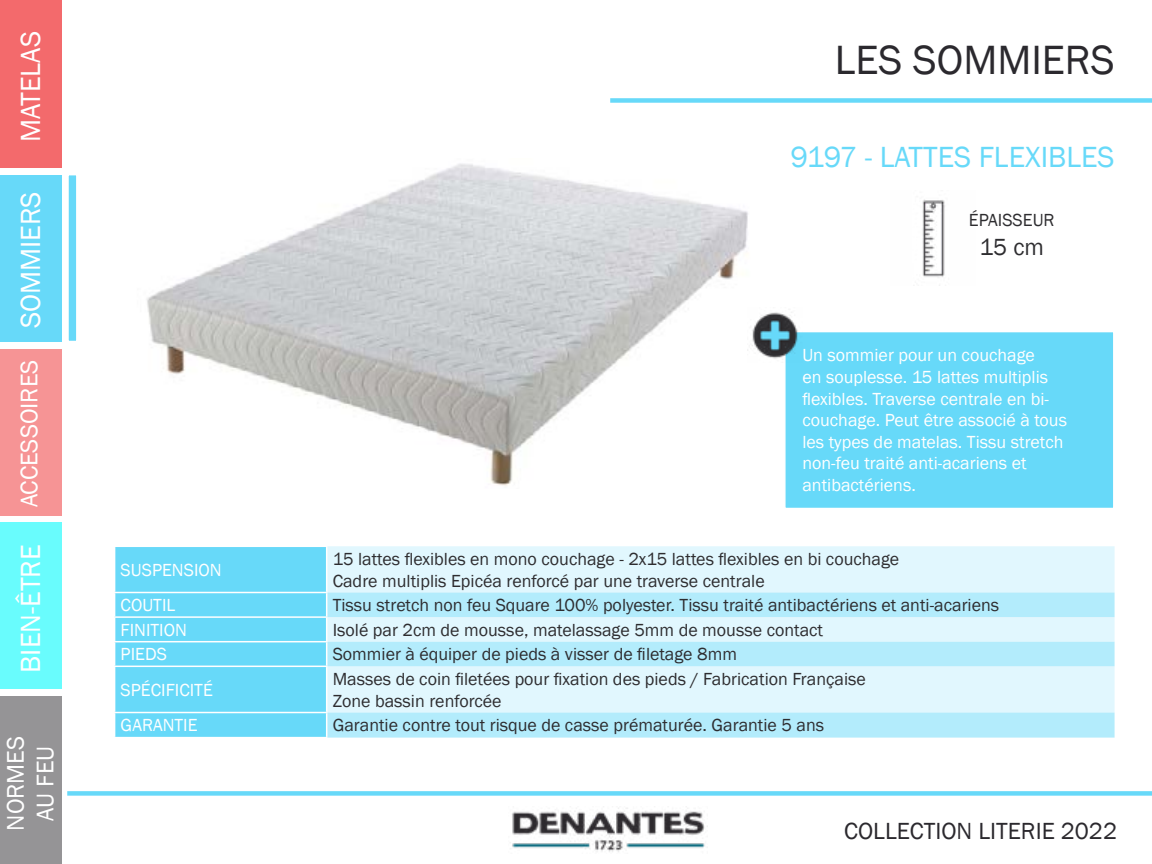
<style>
.page{position:relative;width:1152px;height:864px;background:#fff}
.page>*{position:absolute;margin:0;border:0;box-sizing:border-box;transform-origin:0 0}
.t1{font:42px "Franklin Gothic";color:#2b292e}
.t2{font:30px "Franklin Gothic";color:#67d9f9}
.t3{font:28.5px "Franklin Gothic";color:#fff}
.t4{font:24.75px/29.7px "Franklin Gothic";color:#fff;text-align:center}
.t5{font:24px "Franklin Gothic";color:#2b292e}
.t6{font:24px "Franklin Gothic";color:#2e2d30}
.t7{font:18px/21.6px "Franklin Gothic";color:#2e2d30}
.t8{font:18px/21.6px "Franklin Gothic";color:#fff}
</style>
<div class="page">
<img style="left:512px;top:808px;width:193px;height:44px">
<div style="left:0;top:0;width:62px;height:168px;background:#f36a6c"></div>
<div style="left:0;top:175px;width:62px;height:167px;background:#67d9f9"></div>
<div style="left:0;top:522px;width:62px;height:167px;background:#69fcfd"></div>
<div style="left:0;top:696px;width:62px;height:168px;background:#959496"></div>
<hr style="left:1151px;top:696px;width:1px;height:168px;background:#2b292e">
<div style="left:0;top:349px;width:62px;height:166px;background:#f69495"></div>
<img style="left:922px;top:199px;width:23px;height:87px">
<div style="left:115px;top:547px;width:211px;height:190px;background:#67d9f9"></div>
<div style="left:327px;top:546px;width:787px;height:47px;background:#e1f7fe"></div>
<svg style="left:327px;top:593px;width:787px;height:145px"></svg>
<hr style="left:114px;top:592px;width:213px;height:1px;background:#fff">
<hr style="left:114px;top:616px;width:213px;height:2px;background:#fff">
<hr style="left:114px;top:641px;width:213px;height:1px;background:#fff">
<hr style="left:114px;top:666px;width:213px;height:1px;background:#fff">
<hr style="left:114px;top:712px;width:213px;height:1px;background:#fff">
<img style="left:146px;top:163px;width:602px;height:323px">
<div style="left:784px;top:331px;width:330px;height:178px;background:#67d9f9;border:2px solid #fff"></div>
<img style="left:752px;top:312px;width:50px;height:50px">
<div style="left:67px;top:791px;width:1085px;height:5px;background:#67d9f9"></div>
<div style="left:610px;top:98px;width:542px;height:5px;background:#67d9f9"></div>
<div style="left:67px;top:174px;width:11px;height:168px;background:#67d9f9;border:2px solid #fff"></div>
<h3 class="t3" style="left:13px;top:142px;width:113px;rotate:-90deg">MATELAS</h3>
<h3 class="t3" style="left:13px;top:328px;width:138px;rotate:-90deg">SOMMIERS</h3>
<h3 class="t4" style="left:15px;top:507px;width:149px;rotate:-90deg">ACCESSOIRES</h3>
<h3 class="t3" style="left:13px;top:673px;width:130px;rotate:-90deg">BIEN-ÊTRE</h3>
<h3 class="t4" style="left:1px;top:831px;width:96px;rotate:-90deg">NORMES<br>AU FEU</h3>
<h1 class="t1" style="left:835px;top:34px;width:281px">LES SOMMIERS</h1>
<h2 class="t2" style="left:790px;top:139px;width:326px">9197 - LATTES FLEXIBLES</h2>
<p class="t7" style="left:969px;top:210px;width:87px">ÉPAISSEUR</p>
<h3 class="t6" style="left:979px;top:232px;width:66px">15 cm</h3>
<p class="t8" style="left:802px;top:345px;width:266px">Un sommier pour un couchage<br>en souplesse. 15 lattes multiplis flexibles. Traverse centrale en bi&shy;couchage. Peut être associé à tous les types de matelas. Tissu stretch non-feu traité anti-acariens et antibactériens.</p>
<p class="t8" style="left:121px;top:559px;width:103px">SUSPENSION</p>
<p class="t7" style="left:333px;top:548px;width:568px">15 lattes flexibles en mono couchage - 2x15 lattes flexibles en bi couchage<br>Cadre multiplis Epicéa renforcé par une traverse centrale</p>
<p class="t8" style="left:121px;top:595px;width:56px">COUTIL</p>
<p class="t7" style="left:333px;top:595px;width:668px">Tissu stretch non feu Square 100% polyester. Tissu traité antibactériens et anti-acariens</p>
<p class="t8" style="left:121px;top:619px;width:68px">FINITION</p>
<p class="t7" style="left:333px;top:619px;width:492px">Isolé par 2cm de mousse, matelassage 5mm de mousse contact</p>
<p class="t8" style="left:121px;top:644px;width:48px">PIEDS</p>
<p class="t7" style="left:333px;top:644px;width:406px">Sommier à équiper de pieds à visser de filetage 8mm</p>
<p class="t8" style="left:121px;top:679px;width:94px">SPÉCIFICITÉ</p>
<p class="t7" style="left:333px;top:669px;width:535px">Masses de coin filetées pour fixation des pieds / Fabrication Française<br>Zone bassin renforcée</p>
<p class="t8" style="left:121px;top:715px;width:78px">GARANTIE</p>
<p class="t7" style="left:333px;top:715px;width:493px">Garantie contre tout risque de casse prématurée. Garantie 5 ans</p>
<h3 class="t5" style="left:844px;top:816px;width:274px">COLLECTION LITERIE 2022</h3>
</div>
